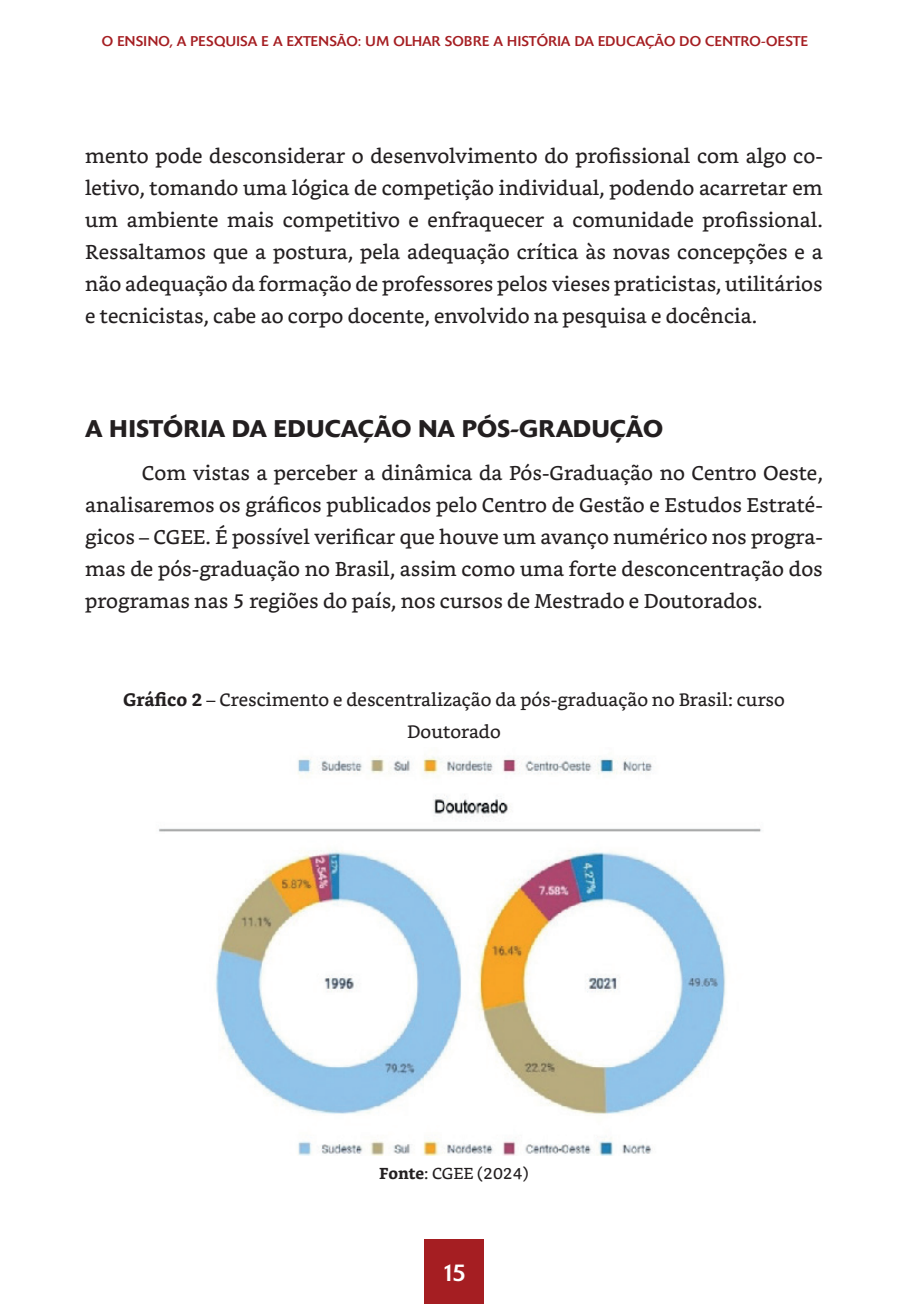
<style>
.page{position:relative;width:908px;height:1304px;background:#fff}
.page>*{position:absolute;margin:0;border:0;box-sizing:border-box;transform-origin:0 0}
.t1{font:500 24px "Delta";color:#231f20}
.t2{font:24px "Delta";color:#fff}
.t3{font:20px/32px "Bookerly";color:#231f20;text-align:justify}
.t4{font:18px/32px "Bookerly";color:#231f20;text-align:center}
.t5{font:16px "Bookerly";color:#231f20}
.t6{font:14px "Delta";letter-spacing:.02em;color:#a51e22}
.s1{font-weight:700}
</style>
<div class="page">
<div style="left:424px;top:1239px;width:59px;height:65px;background:#a51e22"></div>
<img style="left:159px;top:756px;width:603px;height:399px">
<p class="t6" style="left:102px;top:33px;width:707px">O ENSINO, A PESQUISA E A EXTENSÃO: UM OLHAR SOBRE A HISTÓRIA DA EDUCAÇÃO DO CENTRO-OESTE</p>
<p class="t3" style="left:85px;top:141px;width:739px">mento pode desconsiderar o desenvolvimento do profissional com algo co&shy;letivo, tomando uma lógica de competição individual, podendo acarretar em um ambiente mais competitivo e enfraquecer a comunidade profissional.<br>Ressaltamos que a postura, pela adequação crítica às novas concepções e a não adequação da formação de professores pelos vieses praticistas, utilitários e tecnicistas, cabe ao corpo docente, envolvido na pesquisa e docência.</p>
<p class="t1" style="left:85px;top:414px;width:579px">A HISTÓRIA DA EDUCAÇÃO NA PÓS-GRADUÇÃO</p>
<p class="t3" style="left:85px;top:457px;width:739px;text-indent:57px">Com vistas a perceber a dinâmica da Pós-Graduação no Centro Oeste, analisaremos os gráficos publicados pelo Centro de Gestão e Estudos Estraté&shy;gicos – CGEE. É possível verificar que houve um avanço numérico nos progra&shy;mas de pós-graduação no Brasil, assim como uma forte desconcentração dos programas nas 5 regiões do país, nos cursos de Mestrado e Doutorados.</p>
<p class="t4" style="left:123px;top:684px;width:663px"><span class="s1">Gráfico 2</span> – Crescimento e descentralização da pós-graduação no Brasil: curso<br>Doutorado</p>
<p class="t5" style="left:379px;top:1164px;width:151px"><span class="s1">Fonte</span>: CGEE (2024)</p>
<p class="t2" style="left:442px;top:1258px;width:25px">15</p>
</div>
